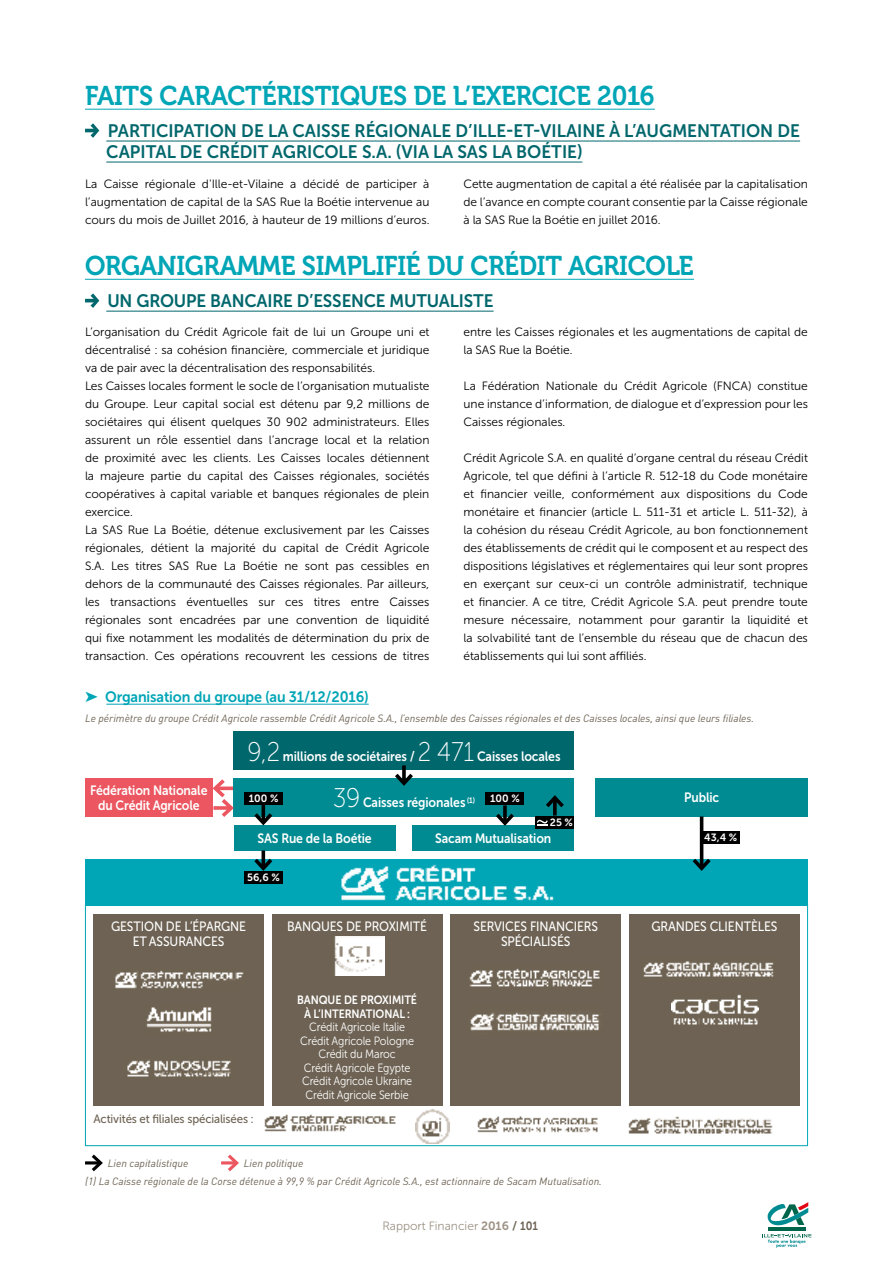
<style>
.page{position:relative;width:893px;height:1263px;background:#fff}
.page>*{position:absolute;margin:0;border:0;box-sizing:border-box;transform-origin:0 0}
.t1{font:27px "Museo 700";letter-spacing:-.01em;color:#00a5b6;scale:.95 1}
.t2{font:18px/21px "Museo Sans Cyrl 700";color:#00676c;scale:.96 1}
.t3{font:18px "Museo Sans Cyrl 700";color:#00676c;scale:.95 1}
.t4{font:15px "Museo Sans Cyrl 700";letter-spacing:-.01em;color:#00a5b6;scale:.95 1}
.t5{font:13.5px/15px "Museo Sans Cyrl 700";letter-spacing:-.01em;color:#fff;text-align:center;scale:.9 1}
.t6{font:13.5px/15px "Museo Sans Cyrl 500";letter-spacing:-.01em;color:#fff;text-align:center;scale:.9 1}
.t7{font:12px/18px "Museo Sans Cyrl 300";color:#000;text-align:justify}
.t8{font:12px/13.5px "Museo Sans Cyrl 300";letter-spacing:-.01em;color:#fff;text-align:center;scale:.9 1}
.t9{font:12px/13.5px "Museo Sans Cyrl 700";letter-spacing:-.01em;color:#fff;text-align:center;scale:.9 1}
.t10{font:12px "Museo Sans Cyrl 500";letter-spacing:-.01em;color:#6d6253;scale:.95 1}
.t11{font:12px "Museo Sans Cyrl 300";color:#9d9284}
.t12{font:italic 10.5px "DIN Pro";color:#6d6253}
.t13{font:10.5px "Museo Sans Cyrl 700";color:#fff}
.s1{font-family:"Museo Sans Cyrl 100";font-size:27px}
.s2{font-family:"Museo Sans Cyrl 700"}
.s3{font-family:"Museo Sans Cyrl 700";color:#6d6253}
</style>
<div class="page">
<hr style="left:768px;top:1227px;width:37px;height:3px;background:#00664b">
<svg style="left:767px;top:1202px;width:41px;height:26px"></svg>
<svg style="left:762px;top:1234px;width:50px;height:14px"></svg>
<hr style="left:85px;top:109px;width:570px;height:1px;background:#00a5b6">
<hr style="left:106px;top:141px;width:694px;height:1px;background:#00676c">
<hr style="left:106px;top:162px;width:476px;height:1px;background:#00676c">
<svg style="left:85px;top:123px;width:14px;height:15px"></svg>
<hr style="left:85px;top:279px;width:609px;height:1px;background:#00a5b6">
<hr style="left:106px;top:311px;width:388px;height:1px;background:#00676c">
<svg style="left:85px;top:293px;width:14px;height:15px"></svg>
<div style="left:94px;top:914px;width:170px;height:192px;background:#6d6253"></div>
<img style="left:115px;top:970px;width:129px;height:19px">
<img style="left:146px;top:1007px;width:66px;height:25px">
<img style="left:127px;top:1060px;width:104px;height:17px">
<div style="left:272px;top:914px;width:170px;height:192px;background:#6d6253"></div>
<img style="left:334px;top:936px;width:51px;height:40px">
<div style="left:451px;top:914px;width:170px;height:192px;background:#6d6253"></div>
<img style="left:469px;top:968px;width:131px;height:19px">
<img style="left:470px;top:1012px;width:129px;height:19px">
<div style="left:629px;top:914px;width:170px;height:192px;background:#6d6253"></div>
<div style="left:234px;top:731px;width:340px;height:39px;background:#00676c"></div>
<div style="left:85px;top:778px;width:128px;height:38px;background:#eb5660"></div>
<div style="left:234px;top:778px;width:340px;height:38px;background:#008b92"></div>
<div style="left:234px;top:825px;width:161px;height:25px;background:#008b92"></div>
<div style="left:412px;top:825px;width:162px;height:25px;background:#008b92"></div>
<div style="left:595px;top:778px;width:213px;height:38px;background:#008b92"></div>
<div style="left:85px;top:859px;width:723px;height:47px;background:#00a5b6"></div>
<img style="left:341px;top:864px;width:213px;height:37px">
<svg style="left:402px;top:765px;width:4px;height:5px"></svg>
<svg style="left:395px;top:770px;width:18px;height:16px"></svg>
<hr style="left:700px;top:816px;width:3px;height:52px;background:#000">
<svg style="left:692px;top:855px;width:19px;height:16px"></svg>
<hr style="left:106px;top:704px;width:263px;height:1px;background:#00a5b6">
<svg style="left:210px;top:778px;width:26px;height:39px"></svg>
<svg style="left:503px;top:805px;width:4px;height:5px"></svg>
<svg style="left:492px;top:810px;width:26px;height:16px"></svg>
<hr style="left:262px;top:805px;width:3px;height:18px;background:#000">
<svg style="left:251px;top:809px;width:25px;height:17px"></svg>
<hr style="left:262px;top:850px;width:3px;height:18px;background:#000">
<svg style="left:254px;top:855px;width:19px;height:16px"></svg>
<svg style="left:553px;top:811px;width:4px;height:4px"></svg>
<svg style="left:546px;top:795px;width:18px;height:16px"></svg>
<img style="left:643px;top:961px;width:131px;height:16px">
<img style="left:264px;top:1114px;width:132px;height:18px">
<img style="left:477px;top:1116px;width:121px;height:17px">
<img style="left:628px;top:1116px;width:145px;height:18px">
<img style="left:672px;top:994px;width:86px;height:31px">
<img style="left:415px;top:1109px;width:35px;height:35px">
<hr style="left:85px;top:1161px;width:16px;height:3px;background:#000">
<svg style="left:88px;top:1154px;width:15px;height:18px"></svg>
<hr style="left:221px;top:1161px;width:16px;height:3px;background:#eb5660">
<svg style="left:224px;top:1154px;width:15px;height:18px"></svg>
<div style="left:244px;top:792px;width:39px;height:13px;background:#000"></div>
<div style="left:486px;top:792px;width:38px;height:13px;background:#000"></div>
<div style="left:536px;top:816px;width:38px;height:13px;background:#000"></div>
<svg style="left:537px;top:819px;width:11px;height:7px"></svg>
<div style="left:702px;top:831px;width:38px;height:13px;background:#000"></div>
<div style="left:244px;top:871px;width:39px;height:13px;background:#000"></div>
<h1 class="t1" style="left:85px;top:81px;width:601px">FAITS CARACTÉRISTIQUES DE L’EXERCICE 2016</h1>
<h2 class="t2" style="left:106px;top:120px;width:724px">PARTICIPATION DE LA CAISSE RÉGIONALE D’ILLE-ET-VILAINE À L’AUGMENTATION DE<br>CAPITAL DE CRÉDIT AGRICOLE S.A. (VIA LA SAS LA BOÉTIE)</h2>
<p class="t7" style="left:85px;top:175px;width:346px">La Caisse régionale d'Ille-et-Vilaine a décidé de participer à l’augmentation de capital de la SAS Rue la Boétie intervenue au cours du mois de Juillet 2016, à hauteur de 19 millions d’euros.</p>
<p class="t7" style="left:463px;top:175px;width:346px">Cette augmentation de capital a été réalisée par la capitalisation de l’avance en compte courant consentie par la Caisse régionale à la SAS Rue la Boétie en juillet 2016.</p>
<h1 class="t1" style="left:85px;top:251px;width:642px">ORGANIGRAMME SIMPLIFIÉ DU CRÉDIT AGRICOLE</h1>
<h2 class="t3" style="left:107px;top:291px;width:408px">UN GROUPE BANCAIRE D’ESSENCE MUTUALISTE</h2>
<p class="t7" style="left:85px;top:323px;width:346px;text-align:left">L’organisation du Crédit Agricole fait de lui un Groupe uni et décentralisé : sa cohésion financière, commerciale et juridique va de pair avec la décentralisation des responsabilités.<br>Les Caisses locales forment le socle de l’organisation mutualiste du Groupe. Leur capital social est détenu par 9,2 millions de sociétaires qui élisent quelques 30 902 administrateurs. Elles assurent un rôle essentiel dans l’ancrage local et la relation de proximité avec les clients. Les Caisses locales détiennent la majeure partie du capital des Caisses régionales, sociétés coopératives à capital variable et banques régionales de plein exercice.<br>La SAS Rue La Boétie, détenue exclusivement par les Caisses régionales, détient la majorité du capital de Crédit Agricole S.A. Les titres SAS Rue La Boétie ne sont pas cessibles en dehors de la communauté des Caisses régionales. Par ailleurs, les transactions éventuelles sur ces titres entre Caisses régionales sont encadrées par une convention de liquidité qui fixe notamment les modalités de détermination du prix de transaction. Ces opérations recouvrent les cessions de titres</p>
<p class="t7" style="left:463px;top:323px;width:346px">entre les Caisses régionales et les augmentations de capital de la SAS Rue la Boétie.</p>
<p class="t7" style="left:463px;top:377px;width:346px">La Fédération Nationale du Crédit Agricole (FNCA) constitue une instance d’information, de dialogue et d’expression pour les Caisses régionales.</p>
<p class="t7" style="left:463px;top:449px;width:346px">Crédit Agricole S.A. en qualité d’organe central du réseau Crédit Agricole, tel que défini à l’article R. 512-18 du Code monétaire et financier veille, conformément aux dispositions du Code monétaire et financier (article L. 511-31 et article L. 511-32), à la cohésion du réseau Crédit Agricole, au bon fonctionnement des établissements de crédit qui le composent et au respect des dispositions législatives et réglementaires qui leur sont propres en exerçant sur ceux-ci un contrôle administratif, technique et financier. A ce titre, Crédit Agricole S.A. peut prendre toute mesure nécessaire, notamment pour garantir la liquidité et la solvabilité tant de l’ensemble du réseau que de chacun des établissements qui lui sont affiliés.</p>
<p class="t4" style="left:85px;top:689px;width:300px">➤ Organisation du groupe (au 31/12/2016)</p>
<p class="t12" style="left:85px;top:710px;width:671px">Le périmètre du groupe Crédit Agricole rassemble Crédit Agricole S.A., l’ensemble des Caisses régionales et des Caisses locales, ainsi que leurs filiales.</p>
<p class="t5" style="left:247px;top:748px;width:349px"><span class="s1">9,2</span> millions de sociétaires / <span class="s1">2 471</span> Caisses locales</p>
<p class="t5" style="left:90px;top:783px;width:132px">Fédération Nationale du Crédit Agricole</p>
<p class="t5" style="left:333px;top:795px;width:159px"><span class="s1">39</span> Caisses régionales <sup>(1)</sup></p>
<p class="t5" style="left:258px;top:831px;width:128px">SAS Rue de la Boétie</p>
<p class="t5" style="left:435px;top:831px;width:131px">Sacam Mutualisation</p>
<p class="t13" style="left:249px;top:793px;width:31px">100 %</p>
<p class="t13" style="left:490px;top:793px;width:31px">100 %</p>
<p class="t13" style="left:550px;top:817px;width:25px">25 %</p>
<p class="t13" style="left:247px;top:872px;width:34px">56,6 %</p>
<p class="t5" style="left:684px;top:790px;width:40px">Public</p>
<p class="t13" style="left:704px;top:832px;width:35px">43,4 %</p>
<p class="t6" style="left:111px;top:919px;width:152px">GESTION DE L’ÉPARGNE<br>ET ASSURANCES</p>
<p class="t6" style="left:287px;top:919px;width:157px">BANQUES DE PROXIMITÉ</p>
<p class="t10" style="left:94px;top:1112px;width:170px">Activités et filiales spécialisées :</p>
<p class="t9" style="left:297px;top:993px;width:135px">BANQUE DE PROXIMITÉ<br>À L’INTERNATIONAL :</p>
<p class="t8" style="left:300px;top:1020px;width:128px">Crédit Agricole Italie<br>Crédit Agricole Pologne<br>Crédit du Maroc<br>Crédit Agricole Egypte<br>Crédit Agricole Ukraine<br>Crédit Agricole Serbie</p>
<p class="t12" style="left:108px;top:1155px;width:82px">Lien capitalistique</p>
<p class="t12" style="left:244px;top:1155px;width:61px">Lien politique</p>
<p class="t6" style="left:474px;top:919px;width:140px">SERVICES FINANCIERS<br>SPÉCIALISÉS</p>
<p class="t6" style="left:651px;top:919px;width:141px">GRANDES CLIENTÈLES</p>
<p class="t12" style="left:85px;top:1173px;width:518px">(1) La Caisse régionale de la Corse détenue à 99,9 % par Crédit Agricole S.A., est actionnaire de Sacam Mutualisation.</p>
<p class="t11" style="left:382px;top:1219px;width:157px">Rapport Financier <span class="s2">2016</span> <span class="s3">/ 101</span></p>
</div>
